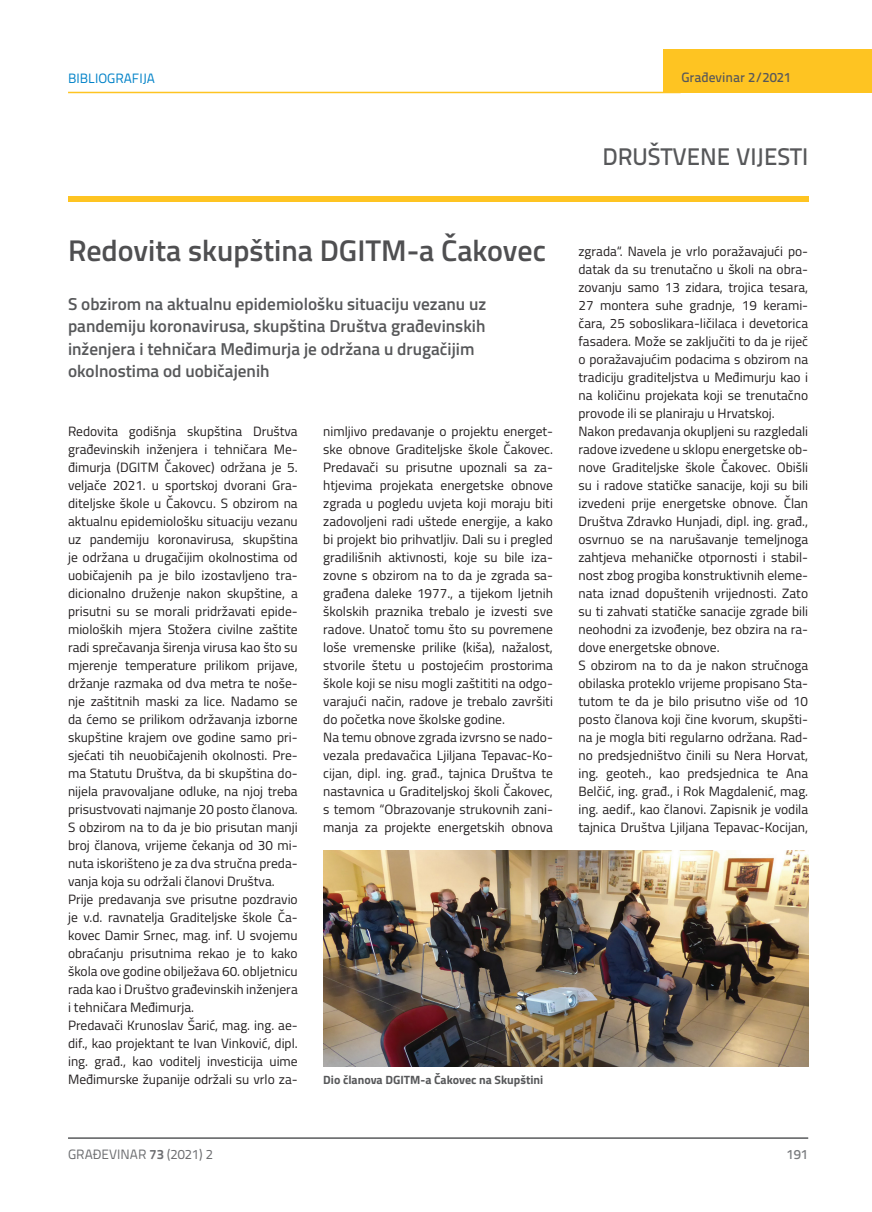
<style>
.page{position:relative;width:872px;height:1212px;background:#fff}
.page>*{position:absolute;margin:0;border:0;box-sizing:border-box;transform-origin:0 0}
.t1{font:600 30px "Titillium";color:#4f4f51}
.t2{font:500 24px "Titillium Text 22 L";color:#57585a}
.t3{font:600 17.25px/22.5px "Titillium";color:#57585a}
.t4{font:13.5px/18px "Titillium";color:#231f20}
.t5{font:13.5px "Titillium Text 22 L";color:#6c6d70}
.t6{font:500 13.5px "Titillium Text 22 L";color:#57585a}
.t7{font:13.5px "Titillium Text 22 L";color:#0082c8}
.t8{font:500 13.5px "Titillium Text 22 L";color:#787a7d}
.t9{font:700 12px "Titillium";color:#57585a}
.s1{font-weight:700}
</style>
<div class="page">
<hr style="left:68px;top:1138px;width:740px;height:1px;background:#57585a">
<hr style="left:68px;top:92px;width:612px;height:1px;background:#fec422">
<div style="left:663px;top:49px;width:209px;height:44px;background:#fec422"></div>
<div style="left:68px;top:196px;width:740px;height:5px;background:#fec422"></div>
<img style="left:323px;top:850px;width:485px;height:216px">
<p class="t7" style="left:68px;top:68px;width:88px">BIBLIOGRAFIJA</p>
<p class="t6" style="left:681px;top:67px;width:111px">Građevinar 2/2021</p>
<h2 class="t2" style="left:602px;top:138px;width:207px">DRUŠTVENE VIJESTI</h2>
<h1 class="t1" style="left:68px;top:227px;width:479px">Redovita skupština DGITM-a Čakovec</h1>
<p class="t3" style="left:68px;top:292px;width:420px">S obzirom na aktualnu epidemiološku situaciju vezanu uz pandemiju koronavirusa, skupština Društva građevinskih inženjera i tehničara Međimurja je održana u drugačijim okolnostima od uobičajenih</p>
<p class="t4" style="left:68px;top:421px;width:231px">Redovita godišnja skupština Društva građevinskih inženjera i tehničara Me&shy;đimurja (DGITM Čakovec) održana je 5. veljače 2021. u sportskoj dvorani Gra&shy;diteljske škole u Čakovcu. S obzirom na aktualnu epidemiološku situaciju vezanu uz pandemiju koronavirusa, skupština je održana u drugačijim okolnostima od uobičajenih pa je bilo izostavljeno tra&shy;dicionalno druženje nakon skupštine, a prisutni su se morali pridržavati epide&shy;mioloških mjera Stožera civilne zaštite radi sprečavanja širenja virusa kao što su mjerenje temperature prilikom prijave, držanje razmaka od dva metra te noše&shy;nje zaštitnih maski za lice. Nadamo se da ćemo se prilikom održavanja izborne skupštine krajem ove godine samo pri&shy;sjećati tih neuobičajenih okolnosti. Pre&shy;ma Statutu Društva, da bi skupština do&shy;nijela pravovaljane odluke, na njoj treba prisustvovati najmanje 20 posto članova.<br>S obzirom na to da je bio prisutan manji broj članova, vrijeme čekanja od 30 mi&shy;nuta iskorišteno je za dva stručna preda&shy;vanja koja su održali članovi Društva.<br>Prije predavanja sve prisutne pozdravio je v.d. ravnatelja Graditeljske škole Ča&shy;kovec Damir Srnec, mag. inf. U svojemu obraćanju prisutnima rekao je to kako škola ove godine obilježava 60. obljetnicu rada kao i Društvo građevinskih inženjera i tehničara Međimurja.<br>Predavači Krunoslav Šarić, mag. ing. ae&shy;dif., kao projektant te Ivan Vinković, dipl. ing. građ., kao voditelj investicija uime Međimurske županije održali su vrlo za-</p>
<p class="t4" style="left:323px;top:421px;width:231px">nimljivo predavanje o projektu energet&shy;ske obnove Graditeljske škole Čakovec.<br>Predavači su prisutne upoznali sa za&shy;htjevima projekata energetske obnove zgrada u pogledu uvjeta koji moraju biti zadovoljeni radi uštede energije, a kako bi projekt bio prihvatljiv. Dali su i pregled gradilišnih aktivnosti, koje su bile iza&shy;zovne s obzirom na to da je zgrada sa&shy;građena daleke 1977., a tijekom ljetnih školskih praznika trebalo je izvesti sve radove. Unatoč tomu što su povremene loše vremenske prilike (kiša), nažalost, stvorile štetu u postojećim prostorima škole koji se nisu mogli zaštititi na odgo&shy;varajući način, radove je trebalo završiti do početka nove školske godine.<br>Na temu obnove zgrada izvrsno se nado&shy;vezala predavačica Ljiljana Tepavac-Ko&shy;cijan, dipl. ing. građ., tajnica Društva te nastavnica u Graditeljskoj školi Čakovec, s temom “Obrazovanje strukovnih zani&shy;manja za projekte energetskih obnova</p>
<p class="t9" style="left:323px;top:1071px;width:221px">Dio članova DGITM-a Čakovec na Skupštini</p>
<p class="t4" style="left:578px;top:241px;width:231px">zgrada“. Navela je vrlo poražavajući po&shy;datak da su trenutačno u školi na obra&shy;zovanju samo 13 zidara, trojica tesara, 27 montera suhe gradnje, 19 kerami&shy;čara, 25 soboslikara-ličilaca i devetorica fasadera. Može se zaključiti to da je riječ o poražavajućim podacima s obzirom na tradiciju graditeljstva u Međimurju kao i na količinu projekata koji se trenutačno provode ili se planiraju u Hrvatskoj.<br>Nakon predavanja okupljeni su razgledali radove izvedene u sklopu energetske ob&shy;nove Graditeljske škole Čakovec. Obišli su i radove statičke sanacije, koji su bili izvedeni prije energetske obnove. Član Društva Zdravko Hunjadi, dipl. ing. građ., osvrnuo se na narušavanje temeljnoga zahtjeva mehaničke otpornosti i stabil&shy;nost zbog progiba konstruktivnih eleme&shy;nata iznad dopuštenih vrijednosti. Zato su ti zahvati statičke sanacije zgrade bili neohodni za izvođenje, bez obzira na ra&shy;dove energetske obnove.<br>S obzirom na to da je nakon stručnoga obilaska proteklo vrijeme propisano Sta&shy;tutom te da je bilo prisutno više od 10 posto članova koji čine kvorum, skupšti&shy;na je mogla biti regularno održana. Rad&shy;no predsjedništvo činili su Nera Horvat, ing. geoteh., kao predsjednica te Ana Belčić, ing. građ., i Rok Magdalenić, mag. ing. aedif., kao članovi. Zapisnik je vodila tajnica Društva Ljiljana Tepavac-Kocijan,</p>
<p class="t5" style="left:68px;top:1144px;width:146px">GRAĐEVINAR <span class="s1">73</span> (2021) 2</p>
<p class="t8" style="left:786px;top:1144px;width:23px">191</p>
</div>
